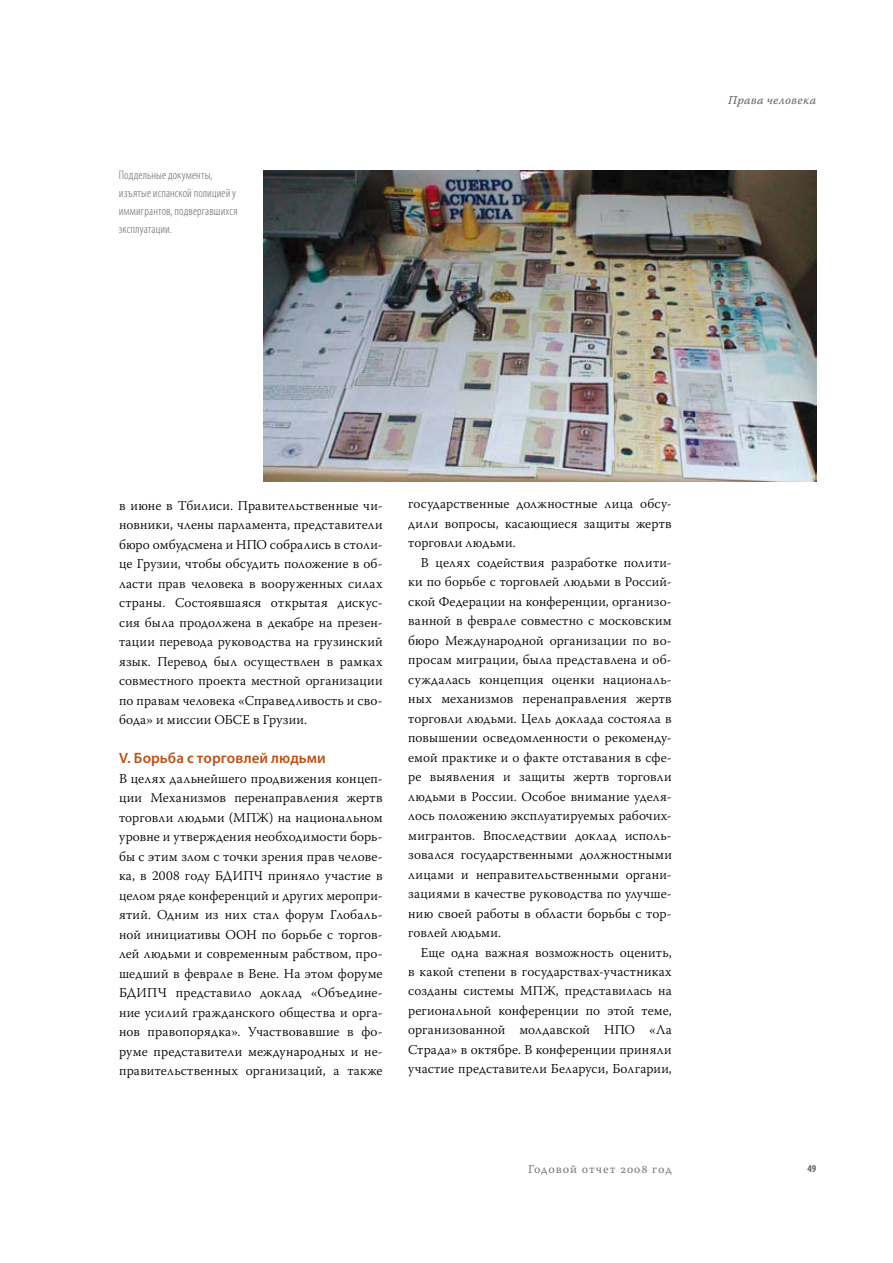
<style>
.page{position:relative;width:893px;height:1263px;background:#fff}
.page>*{position:absolute;margin:0;border:0;box-sizing:border-box;transform-origin:0 0}
.t1{font:600 15px "Myriad Pro";letter-spacing:.005em;color:#bb5117}
.t2{font:300 13.5px/19.5px "Warnock Pro";letter-spacing:.015em;color:#000;text-align:justify}
.t3{font:300 condensed 12.3px/18px "Myriad Pro";letter-spacing:.01em;color:#646567}
.t4{font:12px "Warnock Pro Capt";letter-spacing:.07em;color:#7b7c7e}
.t5{font:12px "Warnock Pro It Capt";letter-spacing:.015em;color:#646567}
.t6{font:700 condensed 10.5px "Myriad Pro";color:#646567}
</style>
<div class="page">
<img style="left:263px;top:170px;width:553px;height:311px">
<p class="t3" style="left:119px;top:166px;width:120px">Поддельные документы, изъятые испанской полицией у иммигрантов, подвергавшихся эксплуатации.</p>
<p class="t5" style="left:728px;top:93px;width:90px">Права человека</p>
<p class="t2" style="left:119px;top:495px;width:265px">в июне в Тбилиси. Правительственные чи&shy;новники, члены парламента, представители бюро омбудсмена и НПО собрались в столи&shy;це Грузии, чтобы обсудить положение в об&shy;ласти прав человека в вооруженных силах страны. Состоявшаяся открытая дискус&shy;сия была продолжена в декабре на презен&shy;тации перевода руководства на грузинский язык. Перевод был осуществлен в рамках совместного проекта местной организации по правам человека «Справедливость и сво&shy;бода» и миссии ОБСЕ в Грузии.</p>
<p class="t1" style="left:119px;top:748px;width:208px">V. Борьба с торговлей людьми</p>
<p class="t2" style="left:119px;top:768px;width:265px">В целях дальнейшего продвижения концеп&shy;ции Механизмов перенаправления жертв торговли людьми (МПЖ) на национальном уровне и утверждения необходимости борь&shy;бы с этим злом с точки зрения прав челове&shy;ка, в 2008 году БДИПЧ приняло участие в целом ряде конференций и других меропри&shy;ятий. Одним из них стал форум Глобаль&shy;ной инициативы ООН по борьбе с торгов&shy;лей людьми и современным рабством, про&shy;шедший в феврале в Вене. На этом форуме БДИПЧ представило доклад «Объедине&shy;ние усилий гражданского общества и орга&shy;нов правопорядка». Участвовавшие в фо&shy;руме представители международных и не&shy;правительственных организаций, а также</p>
<p class="t2" style="left:408px;top:494px;width:265px">государственные должностные лица обсу&shy;дили вопросы, касающиеся защиты жертв торговли людьми.</p>
<p class="t2" style="left:408px;top:552px;width:265px;text-indent:13px">В целях содействия разработке полити&shy;ки по борьбе с торговлей людьми в Россий&shy;ской Федерации на конференции, организо&shy;ванной в феврале совместно с московским бюро Международной организации по во&shy;просам миграции, была представлена и об&shy;суждалась концепция оценки националь&shy;ных механизмов перенаправления жертв торговли людьми. Цель доклада состояла в повышении осведомленности о рекоменду&shy;емой практике и о факте отставания в сфе&shy;ре выявления и защиты жертв торговли людьми в России. Особое внимание уделя&shy;лось положению эксплуатируемых рабочих&shy;мигрантов. Впоследствии доклад исполь&shy;зовался государственными должностными лицами и неправительственными органи&shy;зациями в качестве руководства по улучше&shy;нию своей работы в области борьбы с тор&shy;говлей людьми.</p>
<p class="t2" style="left:408px;top:942px;width:265px;text-indent:13px">Еще одна важная возможность оценить, в какой степени в государствах-участниках созданы системы МПЖ, представилась на региональной конференции по этой теме, организованной молдавской НПО «Ла Страда» в октябре. В конференции приняли участие представители Беларуси, Болгарии,</p>
<p class="t4" style="left:528px;top:1161px;width:145px">Годовой отчет 2008 год</p>
<p class="t6" style="left:807px;top:1161px;width:10px">49</p>
</div>
